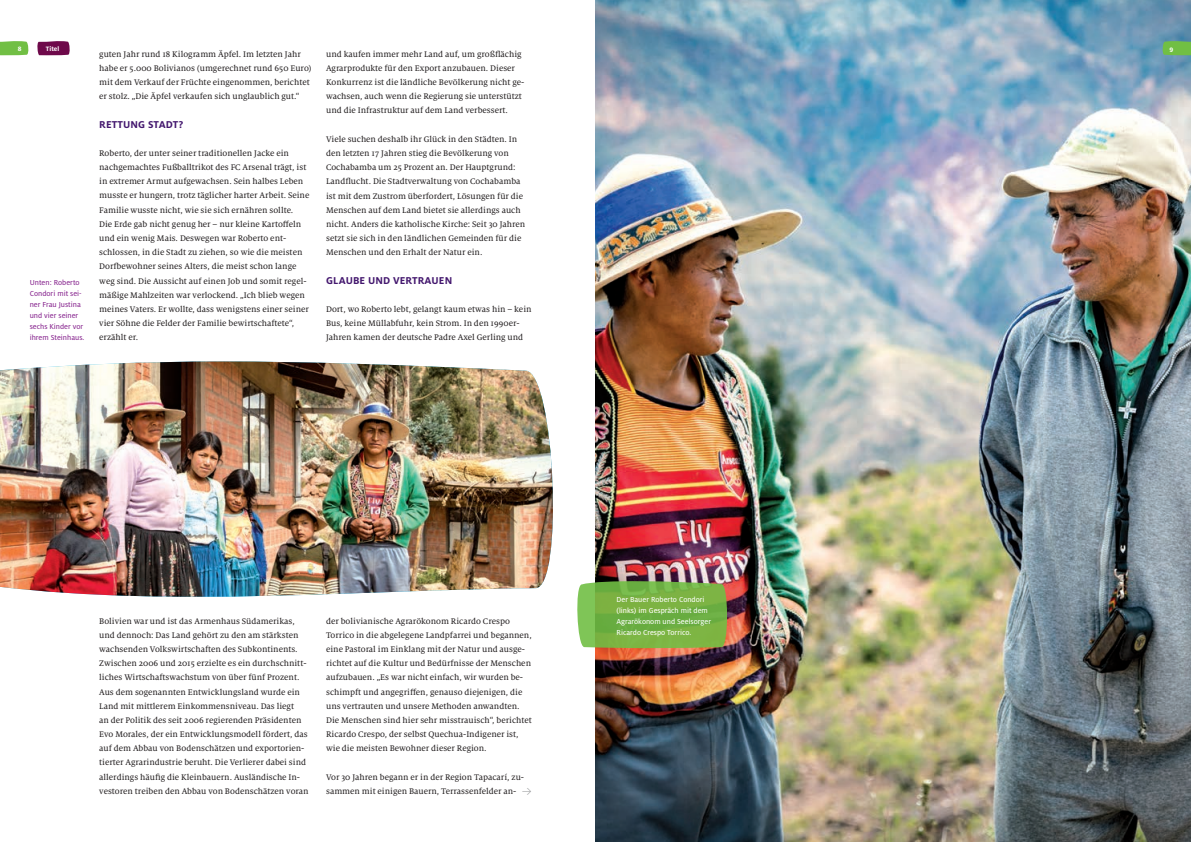
<style>
.page{position:relative;width:1191px;height:842px;background:#fff}
.page>*{position:absolute;margin:0;border:0;box-sizing:border-box;transform-origin:0 0}
.t1{font:700 11px "Milo OT";letter-spacing:.01em;color:#43176e}
.t2{font:9px/14.2px "Milo Serif OT Text";color:#231f20}
.t3{font:9px "The Serif Extra Light Expert";color:#808285}
.t4{font:8px/11px "Milo OT Text";color:#fff}
.t5{font:8px/11px "Milo OT Text";color:#892890}
.t6{font:700 7px "Milo OT";color:#fff}
</style>
<div class="page">
<img style="left:0;top:361px;width:553px;height:236px">
<img style="left:595px;top:0;width:596px;height:842px">
<svg style="left:577px;top:580px;width:151px;height:69px;background:#7bb049"></svg>
<svg style="left:1161px;top:40px;width:30px;height:15px"></svg>
<svg style="left:37px;top:41px;width:33px;height:14px"></svg>
<svg style="left:0;top:41px;width:29px;height:14px"></svg>
<p class="t6" style="left:18px;top:45px;width:5px">8</p>
<p class="t6" style="left:46px;top:45px;width:15px">Titel</p>
<p class="t6" style="left:1169px;top:45px;width:5px">9</p>
<p class="t2" style="left:99px;top:47px;width:214px">guten Jahr rund 18 Kilogramm Äpfel. Im letzten Jahr habe er 5.000 Bolivianos (umgerechnet rund 650 Euro) mit dem Verkauf der Früchte eingenommen, berichtet er stolz. „Die Äpfel verkaufen sich unglaublich gut.“</p>
<p class="t1" style="left:99px;top:118px;width:86px">RETTUNG STADT?</p>
<p class="t2" style="left:99px;top:146px;width:212px">Roberto, der unter seiner traditionellen Jacke ein nachgemachtes Fußballtrikot des FC Arsenal trägt, ist in extremer Armut aufgewachsen. Sein halbes Leben musste er hungern, trotz täglicher harter Arbeit. Seine Familie wusste nicht, wie sie sich ernähren sollte.<br>Die Erde gab nicht genug her – nur kleine Kartoffeln und ein wenig Mais. Deswegen war Roberto ent&shy;schlossen, in die Stadt zu ziehen, so wie die meisten Dorfewohner seines Alters, die meist schon lange weg sind. Die Aussicht auf einen Job und somit regel&shy;mäßige Mahlzeiten war verlockend. „Ich blieb wegen meines Vaters. Er wollte, dass wenigstens einer seiner vier Söhne die Felder der Familie bewirtschaftete“, erzählt er.</p>
<p class="t2" style="left:326px;top:47px;width:200px">und kaufen immer mehr Land auf, um großflächig Agrarprodukte für den Export anzubauen. Dieser Konkurrenz ist die ländliche Bevölkerung nicht ge&shy;wachsen, auch wenn die Regierung sie unterstützt und die Infrastruktur auf dem Land verbessert.</p>
<p class="t2" style="left:326px;top:132px;width:201px">Viele suchen deshalb ihr Glück in den Städten. In den letzten 17 Jahren stieg die Bevölkerung von Cochabamba um 25 Prozent an. Der Hauptgrund:<br>Landflucht. Die Stadtverwaltung von Cochabamba ist mit dem Zustrom überfordert, Lösungen für die Menschen auf dem Land bietet sie allerdings auch nicht. Anders die katholische Kirche: Seit 30 Jahren setzt sie sich in den ländlichen Gemeinden für die Menschen und den Erhalt der Natur ein.</p>
<p class="t1" style="left:326px;top:274px;width:128px">GLAUBE UND VERTRAUEN</p>
<p class="t2" style="left:326px;top:302px;width:207px">Dort, wo Roberto lebt, gelangt kaum etwas hin – kein<br>Bus, keine Müllabfuhr, kein Strom. In den 1990er-<br>Jahren kamen der deutsche Padre Axel Gerling und</p>
<p class="t5" style="left:30px;top:277px;width:56px">Unten: Roberto<br>Condori mit sei&shy;ner Frau Justina und vier seiner sechs Kinder vor ihrem Steinhaus.</p>
<p class="t2" style="left:99px;top:614px;width:211px">Bolivien war und ist das Armenhaus Südamerikas, und dennoch: Das Land gehört zu den am stärksten wachsenden Volkswirtschaften des Subkontinents.<br>Zwischen 2006 und 2015 erzielte es ein durchschnitt&shy;liches Wirtschaftswachstum von über fünf Prozent.<br>Aus dem sogenannten Entwicklungsland wurde ein Land mit mittlerem Einkommensniveau. Das liegt<br>an der Politik des seit 2006 regierenden Präsidenten Evo Morales, der ein Entwicklungsmodell fördert, das auf dem Abbau von Bodenschätzen und exportorien&shy;tierter Agrarindustrie beruht. Die Verlierer dabei sind allerdings häufig die Kleinbauern. Ausländische In&shy;vestoren treiben den Abbau von Bodenschätzen voran</p>
<p class="t2" style="left:326px;top:614px;width:207px">der bolivianische Agrarökonom Ricardo Crespo Torrico in die abgelegene Landpfarrei und begannen, eine Pastoral im Einklang mit der Natur und ausge&shy;richtet auf die Kultur und Bedürfnisse der Menschen aufzubauen. „Es war nicht einfach, wir wurden be&shy;schimpft und angegriffen, genauso diejenigen, die uns vertrauten und unsere Methoden anwandten.<br>Die Menschen sind hier sehr misstrauisch“, berichtet Ricardo Crespo, der selbst Quechua-Indigener ist, wie die meisten Bewohner dieser Region.</p>
<p class="t2" style="left:326px;top:770px;width:199px">Vor 30 Jahren begann er in der Region Tapacarí, zu&shy;sammen mit einigen Bauern, Terrassenfelder an-</p>
<p class="t3" style="left:522px;top:783px;width:10px">Y</p>
<p class="t4" style="left:616px;top:594px;width:96px">Der Bauer Roberto Condori (links) im Gespräch mit dem<br>Agrarökonom und Seelsorger<br>Ricardo Crespo Torrico.</p>
</div>
